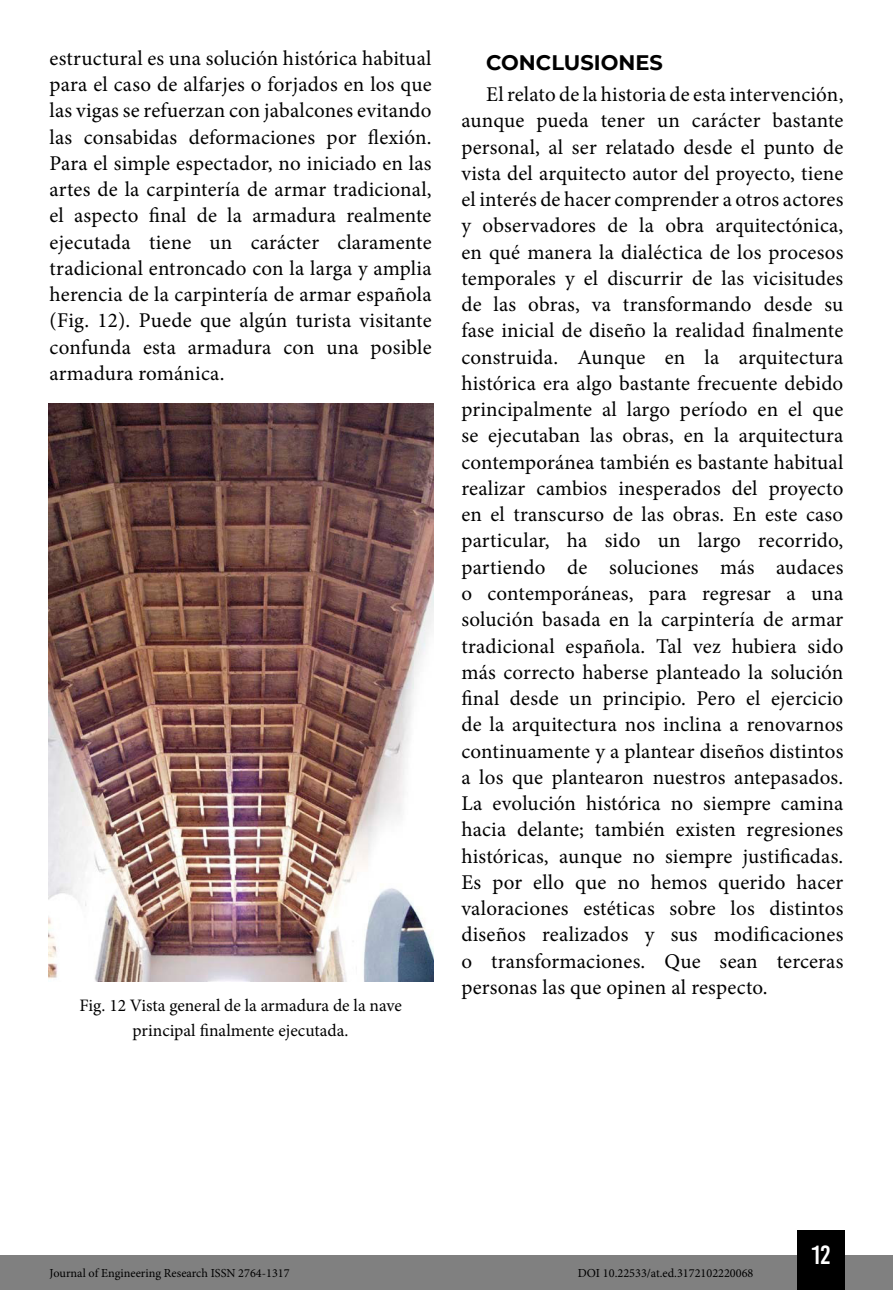
<style>
.page{position:relative;width:893px;height:1290px;background:#fff}
.page>*{position:absolute;margin:0;border:0;box-sizing:border-box;transform-origin:0 0}
.t1{font:26.25px "Bebas Kai";color:#fff}
.Texto_1{font:21px/26.2px "Minion Pro";letter-spacing:.01em;color:#000;text-align:justify}
.Título_1{font:700 21px "Montserrat";color:#000}
.Info_Imagem{font:17.5px/24.5px "Minion Pro";color:#000;text-align:center}
.t2{font:12.25px "Minion Pro";color:#000}
</style>
<div class="page">
<div style="left:0;top:1255px;width:893px;height:35px;background:#808080"></div>
<div style="left:797px;top:1230px;width:48px;height:60px;background:#000"></div>
<img style="left:48px;top:403px;width:385px;height:578px">
<p class="Texto_1" style="left:50px;top:45px;width:384px">estructural es una solución histórica habitual para el caso de alfarjes o forjados en los que las vigas se refuerzan con jabalcones evitando las consabidas deformaciones por flexión.<br>Para el simple espectador, no iniciado en las artes de la carpintería de armar tradicional, el aspecto final de la armadura realmente ejecutada tiene un carácter claramente tradicional entroncado con la larga y amplia herencia de la carpintería de armar española (Fig. 12). Puede que algún turista visitante confunda esta armadura con una posible armadura románica.</p>
<p class="Info_Imagem" style="left:79px;top:993px;width:324px">Fig. 12 Vista general de la armadura de la nave principal finalmente ejecutada.</p>
<p class="Título_1" style="left:486px;top:47px;width:178px">CONCLUSIONES</p>
<p class="Texto_1" style="left:461px;top:81px;width:384px;text-indent:25px">El relato de la historia de esta intervención, aunque pueda tener un carácter bastante personal, al ser relatado desde el punto de vista del arquitecto autor del proyecto, tiene el interés de hacer comprender a otros actores y observadores de la obra arquitectónica, en qué manera la dialéctica de los procesos temporales y el discurrir de las vicisitudes de las obras, va transformando desde su fase inicial de diseño la realidad finalmente construida. Aunque en la arquitectura histórica era algo bastante frecuente debido principalmente al largo período en el que se ejecutaban las obras, en la arquitectura contemporánea también es bastante habitual realizar cambios inesperados del proyecto en el transcurso de las obras. En este caso particular, ha sido un largo recorrido, partiendo de soluciones más audaces o contemporáneas, para regresar a una solución basada en la carpintería de armar tradicional española. Tal vez hubiera sido más correcto haberse planteado la solución final desde un principio. Pero el ejercicio de la arquitectura nos inclina a renovarnos continuamente y a plantear diseños distintos a los que plantearon nuestros antepasados.<br>La evolución histórica no siempre camina hacia delante; también existen regresiones históricas, aunque no siempre justificadas.<br>Es por ello que no hemos querido hacer valoraciones estéticas sobre los distintos diseños realizados y sus modificaciones o transformaciones. Que sean terceras personas las que opinen al respecto.</p>
<p class="t1" style="left:812px;top:1241px;width:20px">12</p>
<p class="t2" style="left:50px;top:1265px;width:242px">Journal of Engineering Research ISSN 2764-1317</p>
<p class="t2" style="left:578px;top:1265px;width:177px">DOI 10.22533/at.ed.3172102220068</p>
</div>
